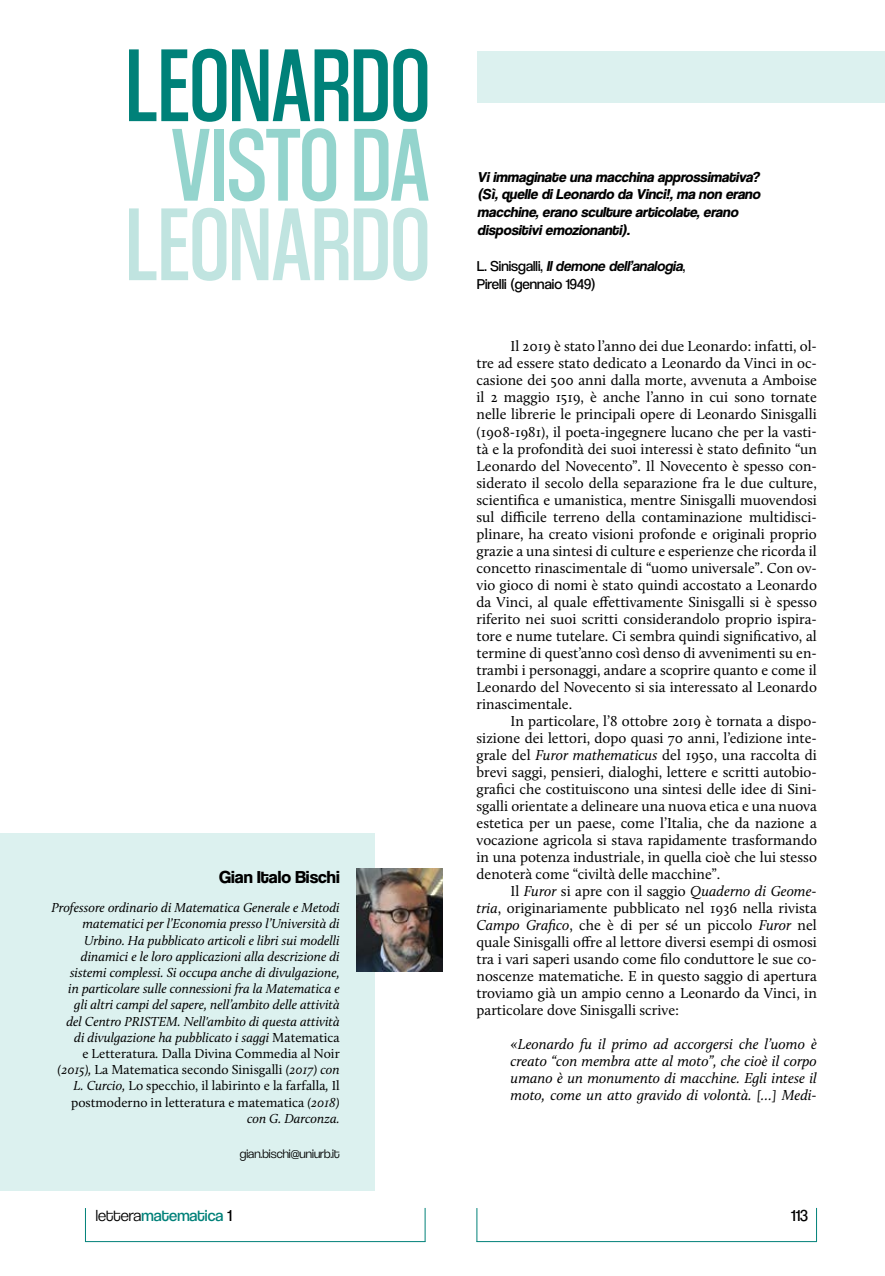
<style>
.page{position:relative;width:885px;height:1276px;background:#fff}
.page>*{position:absolute;margin:0;border:0;box-sizing:border-box;transform-origin:0 0}
.t1{font:108px "Coolvetica Condensed Rg";color:#008179}
.t2{font:108px "Coolvetica Condensed Rg";color:#c0e4e0}
.t3{font:108px "Coolvetica Condensed Rg";letter-spacing:-.015em;color:#94d4cd}
.t4{font:700 18px "Coolvetica Rg";color:#000}
.t5{font:16.5px "Coolvetica Bk";color:#008179}
.t6{font:16.5px "Coolvetica Bk";color:#000}
.t7{font:14.85px/17px "Calluna";color:#000;text-align:justify}
.t8{font:italic 14.85px/17px "Calluna";color:#000;text-align:justify}
.t9{font:italic 700 14.85px/17.9px "Coolvetica Rg";color:#000}
.t10{font:italic 14.85px "Coolvetica Rg";color:#000}
.t11{font:14.85px "Coolvetica Bk";color:#000}
.t12{font:italic 13.5px/16.2px "Calluna";color:#000;text-align:right}
.t13{font:12.75px "Coolvetica Lt";color:#000}
.s1{font-style:normal}
.s2{font-family:"Coolvetica Bk";font-style:normal}
.s3{font-style:italic}
.s4{font-family:"Coolvetica Lt";color:#000}
.s5{color:#000}
</style>
<div class="page">
<div style="left:476px;top:51px;width:408px;height:51px;background:#dcf1ef"></div>
<hr style="left:476px;top:1241px;width:340px;height:1px;background:#008179">
<hr style="left:476px;top:1208px;width:1px;height:34px;background:#008179">
<hr style="left:816px;top:1208px;width:1px;height:33px;background:#008179">
<hr style="left:85px;top:1241px;width:340px;height:1px;background:#008179">
<hr style="left:85px;top:1208px;width:1px;height:34px;background:#008179">
<hr style="left:424px;top:1208px;width:1px;height:33px;background:#008179">
<div style="left:0;top:833px;width:374px;height:358px;background:#dcf1ef"></div>
<img style="left:357px;top:868px;width:85px;height:103px">
<h1 class="t1" style="left:126px;top:18px;width:305px">LEONARDO</h1>
<h1 class="t3" style="left:171px;top:97px;width:260px">VISTO DA</h1>
<h1 class="t2" style="left:126px;top:177px;width:305px">LEONARDO</h1>
<p class="t4" style="left:219px;top:866px;width:122px">Gian Italo Bischi</p>
<p class="t12" style="left:51px;top:899px;width:290px">Professore ordinario di Matematica Generale e Metodi matematici per l’Economia presso l’Università di Urbino. Ha pubblicato articoli e libri sui modelli dinamici e le loro applicazioni alla descrizione di sistemi complessi. Si occupa anche di divulgazione,<br>in particolare sulle connessioni fra la Matematica e<br>gli altri campi del sapere, nell’ambito delle attività<br>del Centro PRISTEM. Nell'ambito di questa attività<br>di divulgazione ha pubblicato i saggi <span class="s1">Matematica<br>e Letteratura</span>. <span class="s1">Dalla Divina Commedia al Noir </span>(2015), <span class="s1">La Matematica secondo Sinisgalli</span> (2017) con L. Curcio, <span class="s1">Lo specchio, il labirinto e la farfalla</span>, <span class="s1">Il postmoderno in letteratura e matematica</span> (2018) con G. Darconza.</p>
<p class="t13" style="left:240px;top:1145px;width:101px">gian.bischi@uniurb.it</p>
<p class="t9" style="left:477px;top:167px;width:284px">Vi immaginate una macchina approssimativa? (Sì, quelle di Leonardo da Vinci!, ma non erano macchine, erano sculture articolate, erano dispositivi emozionanti).</p>
<p class="t10" style="left:477px;top:257px;width:209px"><span class="s2">L. Sinisgalli,</span> Il demone dell’analogia<span class="s2">,</span></p>
<p class="t11" style="left:477px;top:275px;width:120px">Pirelli (gennaio 1949)</p>
<p class="t7" style="left:476px;top:338px;width:342px;text-indent:34px">Il 2019 è stato l’anno dei due Leonardo: infatti, ol&shy;tre ad essere stato dedicato a Leonardo da Vinci in oc&shy;casione dei 500 anni dalla morte, avvenuta a Amboise il 2 maggio 1519, è anche l’anno in cui sono tornate nelle librerie le principali opere di Leonardo Sinisgalli (1908-1981), il poeta-ingegnere lucano che per la vasti&shy;tà e la profondità dei suoi interessi è stato definito “un Leonardo del Novecento”. Il Novecento è spesso con&shy;siderato il secolo della separazione fra le due culture, scientifica e umanistica, mentre Sinisgalli muovendosi sul difficile terreno della contaminazione multidisci&shy;plinare, ha creato visioni profonde e originali proprio grazie a una sintesi di culture e esperienze che ricorda il concetto rinascimentale di “uomo universale”. Con ov&shy;vio gioco di nomi è stato quindi accostato a Leonardo da Vinci, al quale effettivamente Sinisgalli si è spesso riferito nei suoi scritti considerandolo proprio ispira&shy;tore e nume tutelare. Ci sembra quindi significativo, al termine di quest’anno così denso di avvenimenti su en&shy;trambi i personaggi, andare a scoprire quanto e come il Leonardo del Novecento si sia interessato al Leonardo rinascimentale.</p>
<p class="t7" style="left:476px;top:712px;width:342px;text-indent:34px">In particolare, l’8 ottobre 2019 è tornata a dispo&shy;sizione dei lettori, dopo quasi 70 anni, l’edizione inte&shy;grale del <span class="s3">Furor mathematicus</span> del 1950, una raccolta di brevi saggi, pensieri, dialoghi, lettere e scritti autobio&shy;grafici che costituiscono una sintesi delle idee di Sini&shy;sgalli orientate a delineare una nuova etica e una nuova estetica per un paese, come l’Italia, che da nazione a vocazione agricola si stava rapidamente trasformando in una potenza industriale, in quella cioè che lui stesso denoterà come “civiltà delle macchine”.</p>
<p class="t7" style="left:476px;top:882px;width:342px;text-indent:34px">Il <span class="s3">Furor</span> si apre con il saggio <span class="s3">Quaderno di Geome&shy;tria</span>, originariamente pubblicato nel 1936 nella rivista <span class="s3">Campo Grafico</span>, che è di per sé un piccolo <span class="s3">Furor</span> nel quale Sinisgalli offre al lettore diversi esempi di osmosi tra i vari saperi usando come filo conduttore le sue co&shy;noscenze matematiche. E in questo saggio di apertura troviamo già un ampio cenno a Leonardo da Vinci, in particolare dove Sinisgalli scrive:</p>
<p class="t8" style="left:510px;top:1035px;width:308px">«Leonardo fu il primo ad accorgersi che l’uomo è creato “con membra atte al moto”, che cioè il corpo umano è un monumento di macchine. Egli intese il moto, come un atto gravido di volontà. […] Medi-</p>
<p class="t5" style="left:96px;top:1205px;width:138px"><span class="s4">lettera</span>matematica <span class="s5">1</span></p>
<p class="t6" style="left:791px;top:1205px;width:18px">113</p>
</div>
